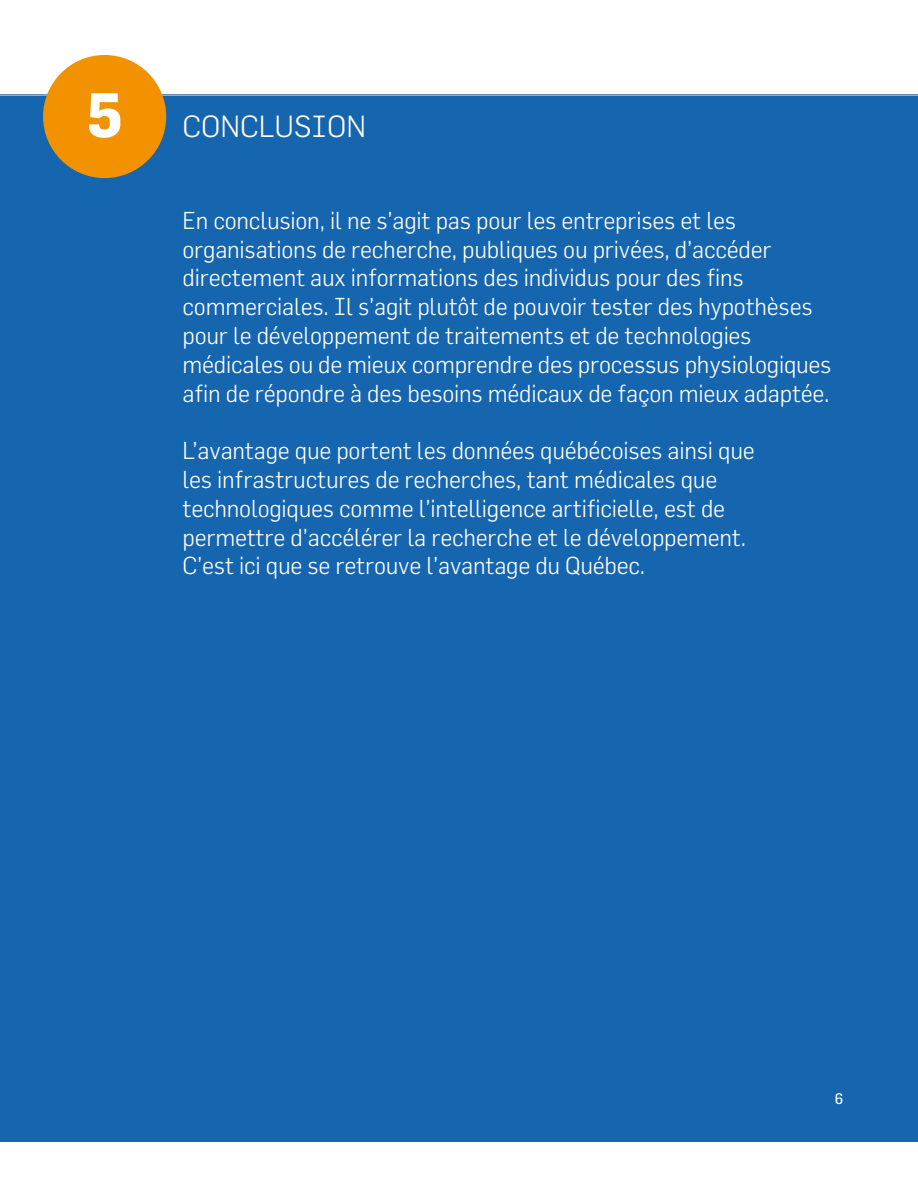
<style>
.page{position:relative;width:918px;height:1188px;background:#fff}
.page>*{position:absolute;margin:0;border:0;box-sizing:border-box;transform-origin:0 0}
.t1{font:300 30px "Flama";color:#fff}
.t2{font:300 24px/28.8px "Flama";letter-spacing:-.01em;color:#fff}
.t3{font:15px "Flama";color:#fff}
.s1{font-weight:700;font-size:61.5px}
</style>
<div class="page">
<div style="left:0;top:94px;width:918px;height:1048px;background:#1665af"></div>
<hr style="left:0;top:94px;width:918px;height:2px;background:#b2aca5">
<div style="left:43px;top:55px;width:123px;height:123px;background:#f39200;border-radius:50%"></div>
<p class="t1" style="left:86px;top:108px;width:281px"><span class="s1">5</span> CONCLUSION</p>
<p class="t2" style="left:183px;top:205px;width:651px">En conclusion, il ne s’agit pas pour les entreprises et les organisations de recherche, publiques ou privées, d’accéder directement aux informations des individus pour des fins commerciales. Il s’agit plutôt de pouvoir tester des hypothèses pour le développement de traitements et de technologies médicales ou de mieux comprendre des processus physiologiques afin de répondre à des besoins médicaux de façon mieux adaptée.</p>
<p class="t2" style="left:183px;top:436px;width:574px">L’avantage que portent les données québécoises ainsi que les infrastructures de recherches, tant médicales que technologiques comme l’intelligence artificielle, est de permettre d’accélérer la recherche et le développement.<br>C’est ici que se retrouve l’avantage du Québec.</p>
<p class="t3" style="left:835px;top:1090px;width:10px">6</p>
</div>
